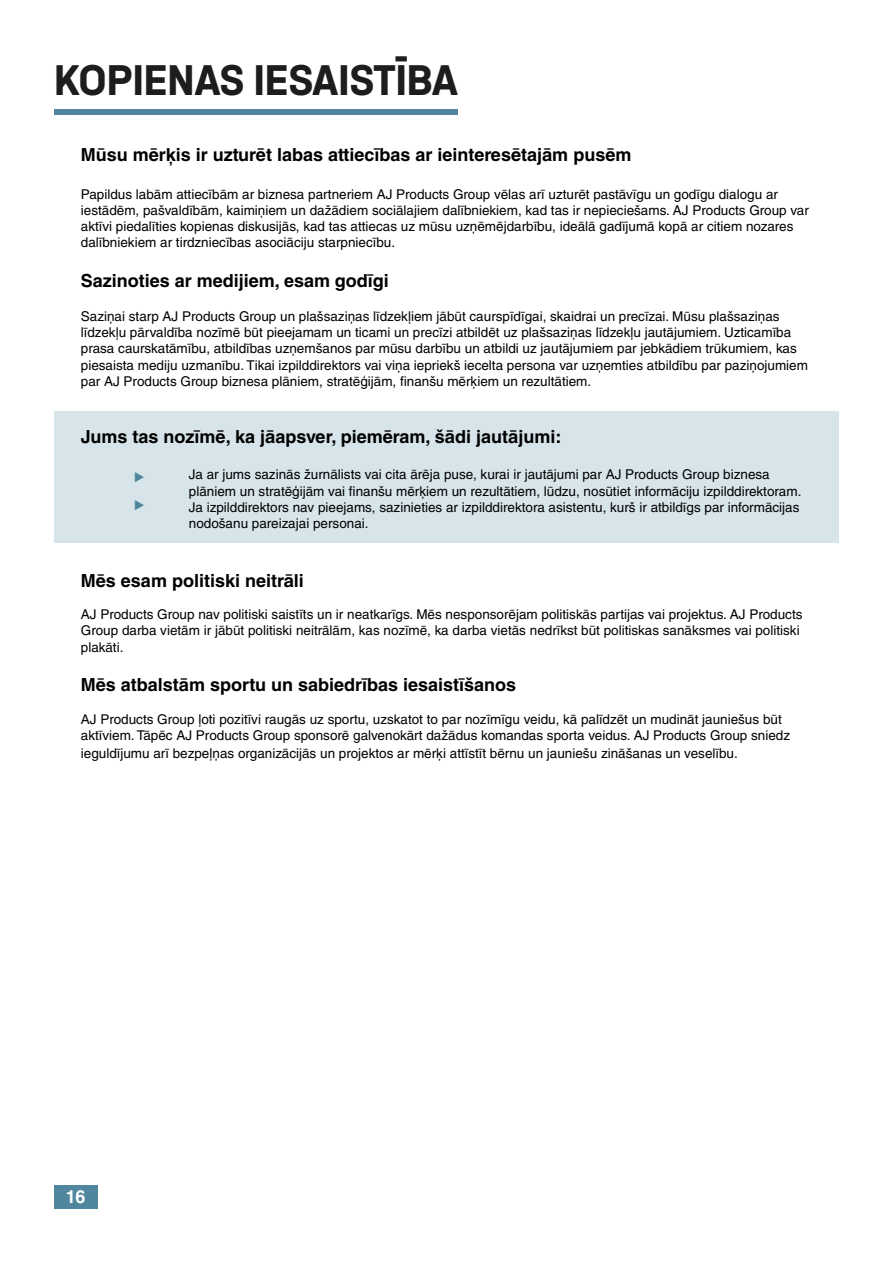
<style>
.page{position:relative;width:893px;height:1263px;background:#fff}
.page>*{position:absolute;margin:0;border:0;box-sizing:border-box;transform-origin:0 0}
.t1{font:700 45.45px "Halvar AJP Mittel";color:#1d1d1d}
.t2{font:700 18px "Helvetica AJ";color:#000}
.t3{font:700 18px "Helvetica AJ";color:#fff}
.t4{font:700 14.85px/28.2px "Halvar AJP Mittel";color:#50879e}
.t5{font:13.5px/16.2px "Helvetica AJ";color:#000}
</style>
<div class="page">
<div style="left:54px;top:1185px;width:43px;height:24px;background:#50879e"></div>
<div style="left:54px;top:411px;width:785px;height:131px;background:#d7e5ea"></div>
<div style="left:54px;top:109px;width:404px;height:6px;background:#50879e"></div>
<h1 class="t1" style="left:54px;top:52px;width:406px">KOPIENAS IESAISTĪBA</h1>
<h2 class="t2" style="left:81px;top:143px;width:552px">Mūsu mērķis ir uzturēt labas attiecības ar ieinteresētajām pusēm</h2>
<p class="t5" style="left:81px;top:186px;width:730px">Papildus labām attiecībām ar biznesa partneriem AJ Products Group vēlas arī uzturēt pastāvīgu un godīgu dialogu ar iestādēm, pašvaldībām, kaimiņiem un dažādiem sociālajiem dalībniekiem, kad tas ir nepieciešams. AJ Products Group var aktīvi piedalīties kopienas diskusijās, kad tas attiecas uz mūsu uzņēmējdarbību, ideālā gadījumā kopā ar citiem nozares dalībniekiem ar tirdzniecības asociāciju starpniecību.</p>
<h2 class="t2" style="left:81px;top:269px;width:310px">Sazinoties ar medijiem, esam godīgi</h2>
<p class="t5" style="left:81px;top:308px;width:729px">Saziņai starp AJ Products Group un plašsaziņas līdzekļiem jābūt caurspīdīgai, skaidrai un precīzai. Mūsu plašsaziņas līdzekļu pārvaldība nozīmē būt pieejamam un ticami un precīzi atbildēt uz plašsaziņas līdzekļu jautājumiem. Uzticamība prasa caurskatāmību, atbildības uzņemšanos par mūsu darbību un atbildi uz jautājumiem par jebkādiem trūkumiem, kas piesaista mediju uzmanību. Tikai izpilddirektors vai viņa iepriekš iecelta persona var uzņemties atbildību par paziņojumiem par AJ Products Group biznesa plāniem, stratēģijām, finanšu mērķiem un rezultātiem.</p>
<h2 class="t2" style="left:81px;top:426px;width:482px">Jums tas nozīmē, ka jāapsver, piemēram, šādi jautājumi:</h2>
<p class="t5" style="left:189px;top:466px;width:614px">Ja ar jums sazinās žurnālists vai cita ārēja puse, kurai ir jautājumi par AJ Products Group biznesa plāniem un stratēģijām vai finanšu mērķiem un rezultātiem, lūdzu, nosūtiet informāciju izpilddirektoram.<br>Ja izpilddirektors nav pieejams, sazinieties ar izpilddirektora asistentu, kurš ir atbildīgs par informācijas nodošanu pareizajai personai.</p>
<p class="t4" style="left:132px;top:463px;width:15px">▶ ▶</p>
<h2 class="t2" style="left:81px;top:569px;width:225px">Mēs esam politiski neitrāli</h2>
<p class="t5" style="left:81px;top:606px;width:723px">AJ Products Group nav politiski saistīts un ir neatkarīgs. Mēs nesponsorējam politiskās partijas vai projektus. AJ Products<br>Group darba vietām ir jābūt politiski neitrālām, kas nozīmē, ka darba vietās nedrīkst būt politiskas sanāksmes vai politiski plakāti.</p>
<h2 class="t2" style="left:81px;top:674px;width:437px">Mēs atbalstām sportu un sabiedrības iesaistīšanos</h2>
<p class="t5" style="left:81px;top:711px;width:711px">AJ Products Group ļoti pozitīvi raugās uz sportu, uzskatot to par nozīmīgu veidu, kā palīdzēt un mudināt jauniešus būt aktīviem. Tāpēc AJ Products Group sponsorē galvenokārt dažādus komandas sporta veidus. AJ Products Group sniedz</p>
<p class="t5" style="left:81px;top:745px;width:658px">ieguldījumu arī bezpeļņas organizācijās un projektos ar mērķi attīstīt bērnu un jauniešu zināšanas un veselību.</p>
<h2 class="t3" style="left:66px;top:1186px;width:21px">16</h2>
</div>
